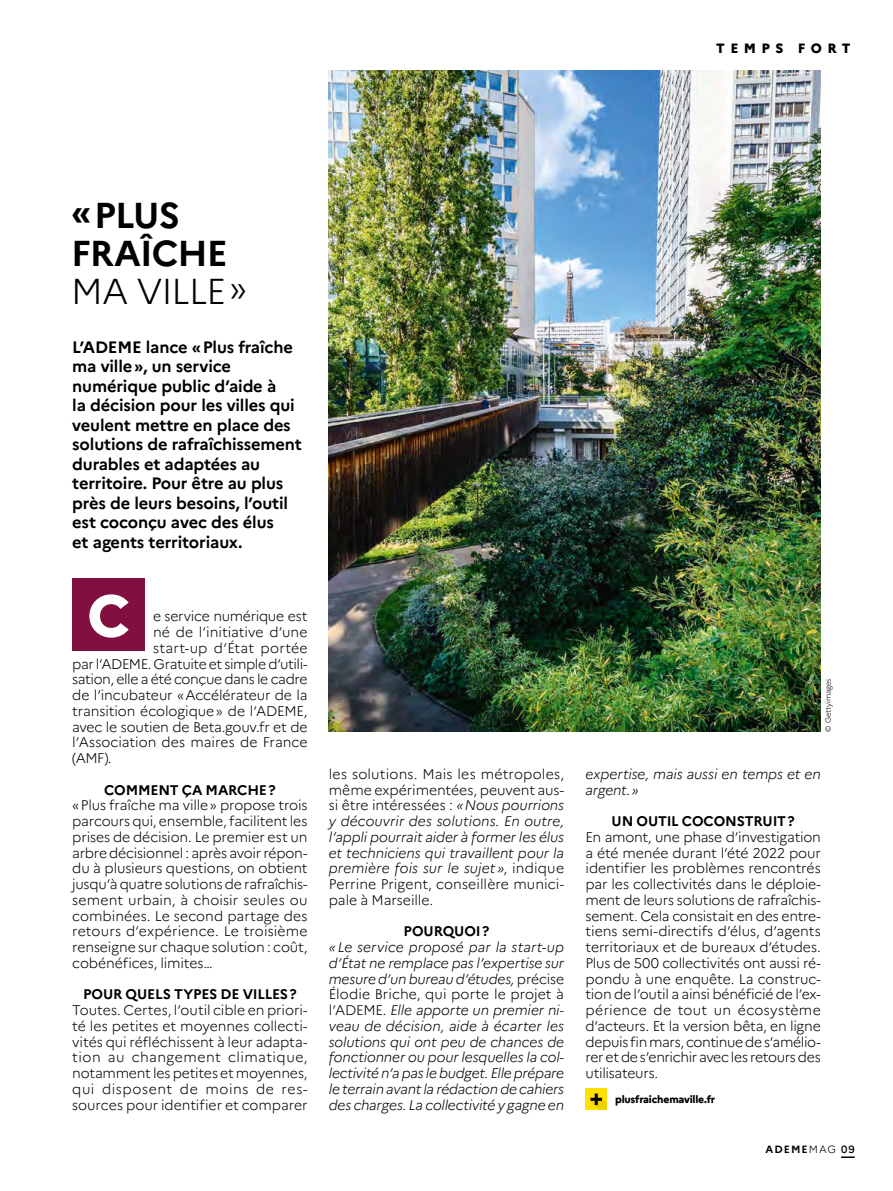
<style>
.page{position:relative;width:893px;height:1191px;background:#fff}
.page>*{position:absolute;margin:0;border:0;box-sizing:border-box;transform-origin:0 0}
.t1{font:800 58.5px "Marianne";color:#fff}
.t2{font:700 36px/37.5px "Marianne";letter-spacing:-.025em;color:#000}
.t3{font:300 36px "Marianne";letter-spacing:-.025em;color:#000}
.t4{font:700 16.5px/19.5px "Marianne";letter-spacing:-.01em;color:#000}
.t5{font:300 13.95px/15.8px "Marianne";letter-spacing:-.015em;color:#000;text-align:justify}
.t6{font:italic 300 13.95px/15.8px "Marianne";letter-spacing:-.01em;color:#000;text-align:justify}
.t7{font:700 13.95px "Marianne";letter-spacing:-.015em;color:#000}
.t8{font:300 13.95px "Marianne";letter-spacing:-.035em;color:#000}
.t9{font:300 13.95px "Marianne";letter-spacing:.01em;color:#000}
.t10{font:800 13.5px "Marianne";letter-spacing:.4em;color:#000}
.t11{font:800 10.5px "Marianne";letter-spacing:-.02em;color:#000}
.t12{font:700 10.5px "Marianne";letter-spacing:.1em;color:#000}
.t13{font:300 7.5px "Marianne";letter-spacing:-.01em;color:#000}
.s1{font-style:normal}
.s2{font-weight:300}
.s3{font-weight:500}
</style>
<div class="page">
<img style="left:329px;top:70px;width:492px;height:661px">
<svg style="left:841px;top:1156px;width:14px;height:2px"></svg>
<div style="left:586px;top:1088px;width:21px;height:22px;background:#ffe000"></div>
<svg style="left:590px;top:1093px;width:17px;height:17px"></svg>
<div style="left:72px;top:578px;width:73px;height:72px;background:#810f3f"></div>
<p class="t10" style="left:716px;top:40px;width:136px">TEMPS FORT</p>
<h2 class="t2" style="left:71px;top:197px;width:158px">«PLUS<br>FRAÎCHE</h2>
<h2 class="t3" style="left:71px;top:269px;width:178px">MA VILLE»</h2>
<p class="t4" style="left:72px;top:337px;width:231px">L’ADEME lance «Plus fraîche ma ville», un service numérique public d’aide à<br>la décision pour les villes qui veulent mettre en place des solutions de rafraîchissement durables et adaptées au territoire. Pour être au plus près de leurs besoins, l’outil est coconçu avec des élus<br>et agents territoriaux.</p>
<h1 class="t1" style="left:87px;top:580px;width:44px">C</h1>
<p class="t5" style="left:153px;top:608px;width:156px">e service numérique est</p>
<p class="t5" style="left:153px;top:624px;width:156px">né de l’initiative d’une</p>
<p class="t9" style="left:153px;top:639px;width:156px">start-up d’État portée</p>
<p class="t8" style="left:72px;top:655px;width:237px">par l’ADEME. Gratuite et simple d’utili-</p>
<p class="t5" style="left:72px;top:671px;width:237px">sation, elle a été conçue dans le cadre</p>
<p class="t5" style="left:72px;top:687px;width:237px">de l’incubateur «Accélérateur de la</p>
<p class="t5" style="left:72px;top:703px;width:237px">transition écologique» de l’ADEME,</p>
<p class="t5" style="left:72px;top:718px;width:237px">avec le soutien de Beta.gouv.fr et de</p>
<p class="t5" style="left:72px;top:734px;width:237px">l’Association des maires de France</p>
<p class="t5" style="left:72px;top:750px;width:41px">(AMF).</p>
<p class="t7" style="left:104px;top:781px;width:173px">COMMENT ÇA MARCHE?</p>
<p class="t5" style="left:72px;top:797px;width:237px">«Plus fraîche ma ville» propose trois parcours qui, ensemble, facilitent les prises de décision. Le premier est un arbre décisionnel : après avoir répon&shy;du à plusieurs questions, on obtient jusqu’à quatre solutions de rafraîchis&shy;sement urbain, à choisir seules ou combinées. Le second partage des retours d’expérience. Le troisième renseigne sur chaque solution : coût, cobénéfices, limites…</p>
<p class="t7" style="left:83px;top:986px;width:215px">POUR QUELS TYPES DE VILLES?</p>
<p class="t5" style="left:72px;top:1002px;width:237px">Toutes. Certes, l’outil cible en priori&shy;té les petites et moyennes collecti&shy;vités qui réfléchissent à leur adapta&shy;tion au changement climatique, notamment les petites et moyennes, qui disposent de moins de res&shy;sources pour identifier et comparer</p>
<p class="t6" style="left:329px;top:766px;width:237px"><span class="s1">les solutions. Mais les métropoles, même expérimentées, peuvent aus&shy;si être intéressées :</span> «Nous pourrions y découvrir des solutions. En outre, l’appli pourrait aider à former les élus et techniciens qui travaillent pour la première fois sur le sujet »<span class="s1">, indique Perrine Prigent, conseillère munici&shy;pale à Marseille.</span></p>
<p class="t7" style="left:404px;top:923px;width:87px">POURQUOI?</p>
<p class="t6" style="left:329px;top:939px;width:237px">« Le service proposé par la start-up d’État ne remplace pas l’expertise sur mesure d’un bureau d’études, <span class="s1">précise Élodie Briche, qui porte le projet à l’ADEME.</span> Elle apporte un premier ni&shy;veau de décision, aide à écarter les solutions qui ont peu de chances de fonctionner ou pour lesquelles la col&shy;lectivité n’a pas le budget. Elle prépare le terrain avant la rédaction de cahiers des charges. La collectivité y gagne en</p>
<p class="t13" style="left:823px;top:731px;width:55px;rotate:-90deg">© Gettyimages</p>
<p class="t6" style="left:585px;top:766px;width:237px">expertise, mais aussi en temps et en argent.»</p>
<p class="t7" style="left:612px;top:812px;width:185px">UN OUTIL COCONSTRUIT?</p>
<p class="t5" style="left:585px;top:829px;width:237px">En amont, une phase d’investigation a été menée durant l’été 2022 pour identifier les problèmes rencontrés par les collectivités dans le déploie&shy;ment de leurs solutions de rafraîchis&shy;sement. Cela consistait en des entre&shy;tiens semi-directifs d’élus, d’agents territoriaux et de bureaux d’études.<br>Plus de 500 collectivités ont aussi ré&shy;pondu à une enquête. La construc&shy;tion de l’outil a ainsi bénéficié de l’ex&shy;périence de tout un écosystème d’acteurs. Et la version bêta, en ligne depuis fin mars, continue de s’amélio&shy;rer et de s’enrichir avec les retours des utilisateurs.</p>
<p class="t11" style="left:615px;top:1093px;width:102px">plusfraichemaville.fr</p>
<p class="t12" style="left:766px;top:1142px;width:91px">ADEME<span class="s2">MAG</span> <span class="s3">09</span></p>
</div>
